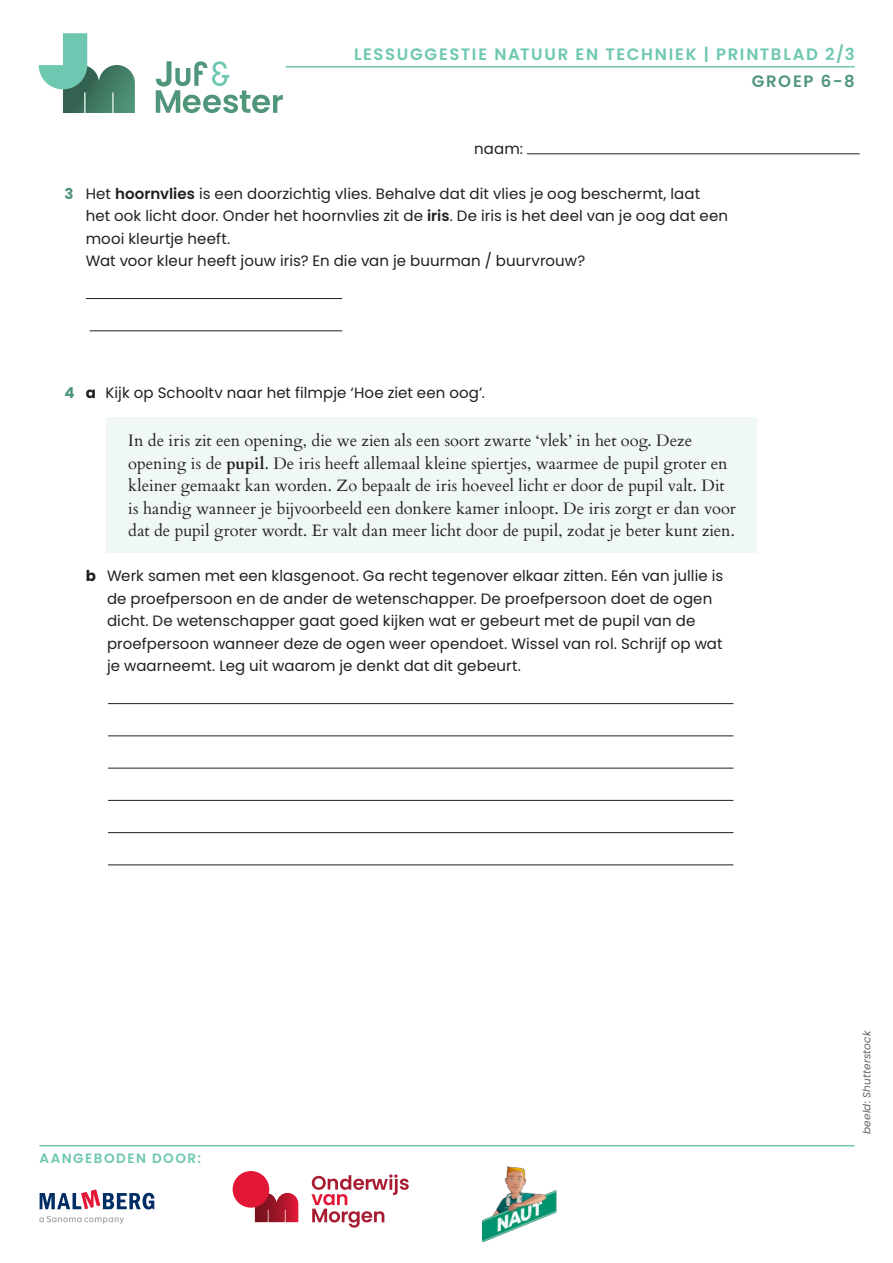
<style>
.page{position:relative;width:893px;height:1263px;background:#fff}
.page>*{position:absolute;margin:0;border:0;box-sizing:border-box;transform-origin:0 0}
.t1{font:16.5px/22.5px "Cardo";color:#231f20}
.t2{font:600 16.5px "Poppins";letter-spacing:.1em;color:#6dc7b1}
.t3{font:600 16.5px "Poppins";letter-spacing:.11em;color:#50967a}
.t4{font:15px/22.5px "Poppins";letter-spacing:.005em;color:#231f20}
.t5{font:600 13.5px "Poppins";letter-spacing:.115em;color:#6dc7b1}
.t6{font:italic 10.5px "Poppins";letter-spacing:.015em;color:#231f20}
.s1{font-weight:700;color:#50967a}
.s2{font-weight:600}
.s3{font-weight:700}
</style>
<div class="page">
<div style="left:107px;top:418px;width:650px;height:135px;background:#eff8f5"></div>
<hr style="left:86px;top:298px;width:256px;height:1px;background:#231f20">
<hr style="left:90px;top:331px;width:252px;height:1px;background:#231f20">
<hr style="left:108px;top:703px;width:625px;height:1px;background:#231f20">
<hr style="left:108px;top:736px;width:625px;height:1px;background:#231f20">
<hr style="left:108px;top:768px;width:625px;height:1px;background:#231f20">
<hr style="left:108px;top:800px;width:625px;height:1px;background:#231f20">
<hr style="left:108px;top:832px;width:625px;height:1px;background:#231f20">
<hr style="left:108px;top:865px;width:625px;height:1px;background:#231f20">
<svg style="left:39px;top:33px;width:96px;height:80px"></svg>
<svg style="left:156px;top:61px;width:127px;height:52px"></svg>
<hr style="left:286px;top:66px;width:569px;height:2px;background:#6dc7b1">
<svg style="left:311px;top:1174px;width:98px;height:53px"></svg>
<svg style="left:255px;top:1193px;width:43px;height:29px"></svg>
<div style="left:233px;top:1171px;width:36px;height:37px;background:#e21736;border-radius:50%"></div>
<svg style="left:40px;top:1189px;width:114px;height:20px"></svg>
<svg style="left:39px;top:1216px;width:85px;height:8px"></svg>
<hr style="left:39px;top:1145px;width:816px;height:1px;background:#6dc7b1">
<img style="left:482px;top:1166px;width:75px;height:75px">
<hr style="left:527px;top:154px;width:333px;height:1px;background:#231f20">
<p class="t2" style="left:354px;top:44px;width:502px">LESSUGGESTIE NATUUR EN TECHNIEK | PRINTBLAD 2/3</p>
<p class="t3" style="left:752px;top:71px;width:104px">GROEP 6-8</p>
<p class="t4" style="left:474px;top:137px;width:50px">naam:</p>
<p class="t4" style="left:86px;top:182px;width:644px;text-indent:-21px"><span class="s1">3</span> Het <span class="s2">hoornvlies</span> is een doorzichtig vlies. Behalve dat dit vlies je oog beschermt, laat het ook licht door. Onder het hoornvlies zit de <span class="s2">iris</span>. De iris is het deel van je oog dat een mooi kleurtje heeft.<br>Wat voor kleur heeft jouw iris? En die van je buurman / buurvrouw?</p>
<p class="t4" style="left:64px;top:382px;width:422px"><span class="s1">4</span> <span class="s3">a</span> Kijk op Schooltv naar het filmpje ‘Hoe ziet een oog’.</p>
<p class="t1" style="left:128px;top:431px;width:609px">In de iris zit een opening, die we zien als een soort zwarte ‘vlek’ in het oog. Deze opening is de <span class="s3">pupil</span>. De iris heeft allemaal kleine spiertjes, waarmee de pupil groter en kleiner gemaakt kan worden. Zo bepaalt de iris hoeveel licht er door de pupil valt. Dit is handig wanneer je bijvoorbeeld een donkere kamer inloopt. De iris zorgt er dan voor dat de pupil groter wordt. Er valt dan meer licht door de pupil, zodat je beter kunt zien.</p>
<p class="t4" style="left:107px;top:565px;width:618px;text-indent:-21px"><span class="s3">b</span> Werk samen met een klasgenoot. Ga recht tegenover elkaar zitten. Eén van jullie is de proefpersoon en de ander de wetenschapper. De proefpersoon doet de ogen dicht. De wetenschapper gaat goed kijken wat er gebeurt met de pupil van de proefpersoon wanneer deze de ogen weer opendoet. Wissel van rol. Schrijf op wat je waarneemt. Leg uit waarom je denkt dat dit gebeurt.</p>
<p class="t5" style="left:39px;top:1150px;width:163px">AANGEBODEN DOOR:</p>
<p class="t6" style="left:861px;top:1134px;width:105px;rotate:-90deg">beeld: Shutterstock</p>
</div>
